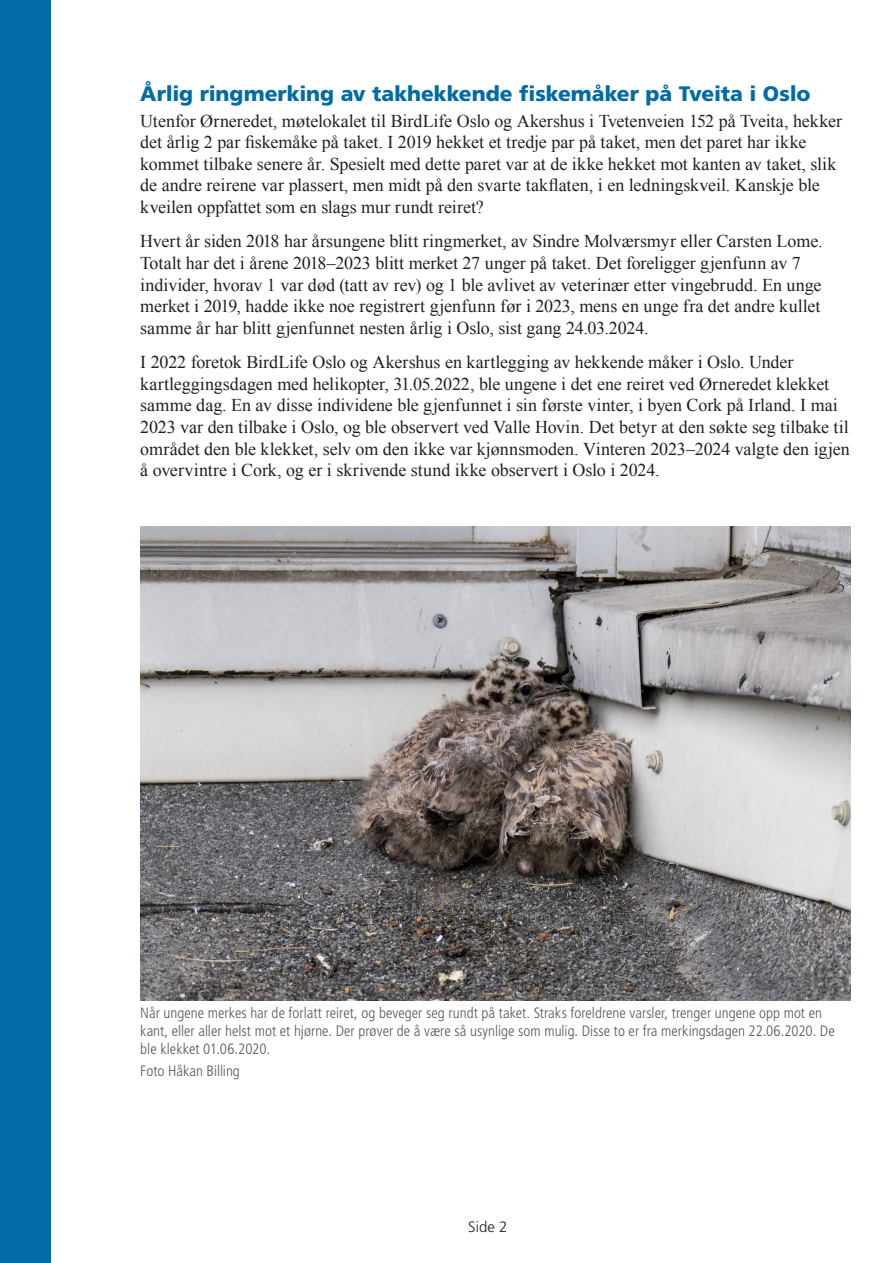
<style>
.page{position:relative;width:893px;height:1263px;background:#fff}
.page>*{position:absolute;margin:0;border:0;box-sizing:border-box;transform-origin:0 0}
.Underrubrikk{font:900 21px "Frutiger LT Pro";color:#006ba4}
.Brødtekst{font:18px/21.6px "Times New Roman";letter-spacing:-.005em;color:#231f20}
.Bildetekst{font:300 condensed 15px/18px "Frutiger LT Pro";color:#57585a}
.t1{font:300 15px "Frutiger LT Pro";color:#231f20}
</style>
<div class="page">
<div style="left:0;top:0;width:51px;height:1263px;background:#006ba4"></div>
<img style="left:140px;top:527px;width:710px;height:473px">
<p class="Underrubrikk" style="left:140px;top:81px;width:672px">Årlig ringmerking av takhekkende fiskemåker på Tveita i Oslo</p>
<p class="Brødtekst" style="left:140px;top:110px;width:703px">Utenfor Ørneredet, møtelokalet til BirdLife Oslo og Akershus i Tvetenveien 152 på Tveita, hekker det årlig 2 par fiskemåke på taket. I 2019 hekket et tredje par på taket, men det paret har ikke kommet tilbake senere år. Spesielt med dette paret var at de ikke hekket mot kanten av taket, slik de andre reirene var plassert, men midt på den svarte takflaten, i en ledningskveil. Kanskje ble kveilen oppfattet som en slags mur rundt reiret?</p>
<p class="Brødtekst" style="left:140px;top:230px;width:684px">Hvert år siden 2018 har årsungene blitt ringmerket, av Sindre Molværsmyr eller Carsten Lome.<br>Totalt har det i årene 2018–2023 blitt merket 27 unger på taket. Det foreligger gjenfunn av 7 individer, hvorav 1 var død (tatt av rev) og 1 ble avlivet av veterinær etter vingebrudd. En unge merket i 2019, hadde ikke noe registrert gjenfunn før i 2023, mens en unge fra det andre kullet samme år har blitt gjenfunnet nesten årlig i Oslo, sist gang 24.03.2024.</p>
<p class="Brødtekst" style="left:140px;top:351px;width:711px">I 2022 foretok BirdLife Oslo og Akershus en kartlegging av hekkende måker i Oslo. Under kartleggingsdagen med helikopter, 31.05.2022, ble ungene i det ene reiret ved Ørneredet klekket samme dag. En av disse individene ble gjenfunnet i sin første vinter, i byen Cork på Irland. I mai 2023 var den tilbake i Oslo, og ble observert ved Valle Hovin. Det betyr at den søkte seg tilbake til området den ble klekket, selv om den ikke var kjønnsmoden. Vinteren 2023–2024 valgte den igjen å overvintre i Cork, og er i skrivende stund ikke observert i Oslo i 2024.</p>
<p class="Bildetekst" style="left:140px;top:1004px;width:696px">Når ungene merkes har de forlatt reiret, og beveger seg rundt på taket. Straks foreldrene varsler, trenger ungene opp mot en kant, eller aller helst mot et hjørne. Der prøver de å være så usynlige som mulig. Disse to er fra merkingsdagen 22.06.2020. De ble klekket 01.06.2020.</p>
<p class="Bildetekst" style="left:140px;top:1062px;width:101px">Foto Håkan Billing</p>
<p class="t1" style="left:468px;top:1218px;width:41px">Side 2</p>
</div>
